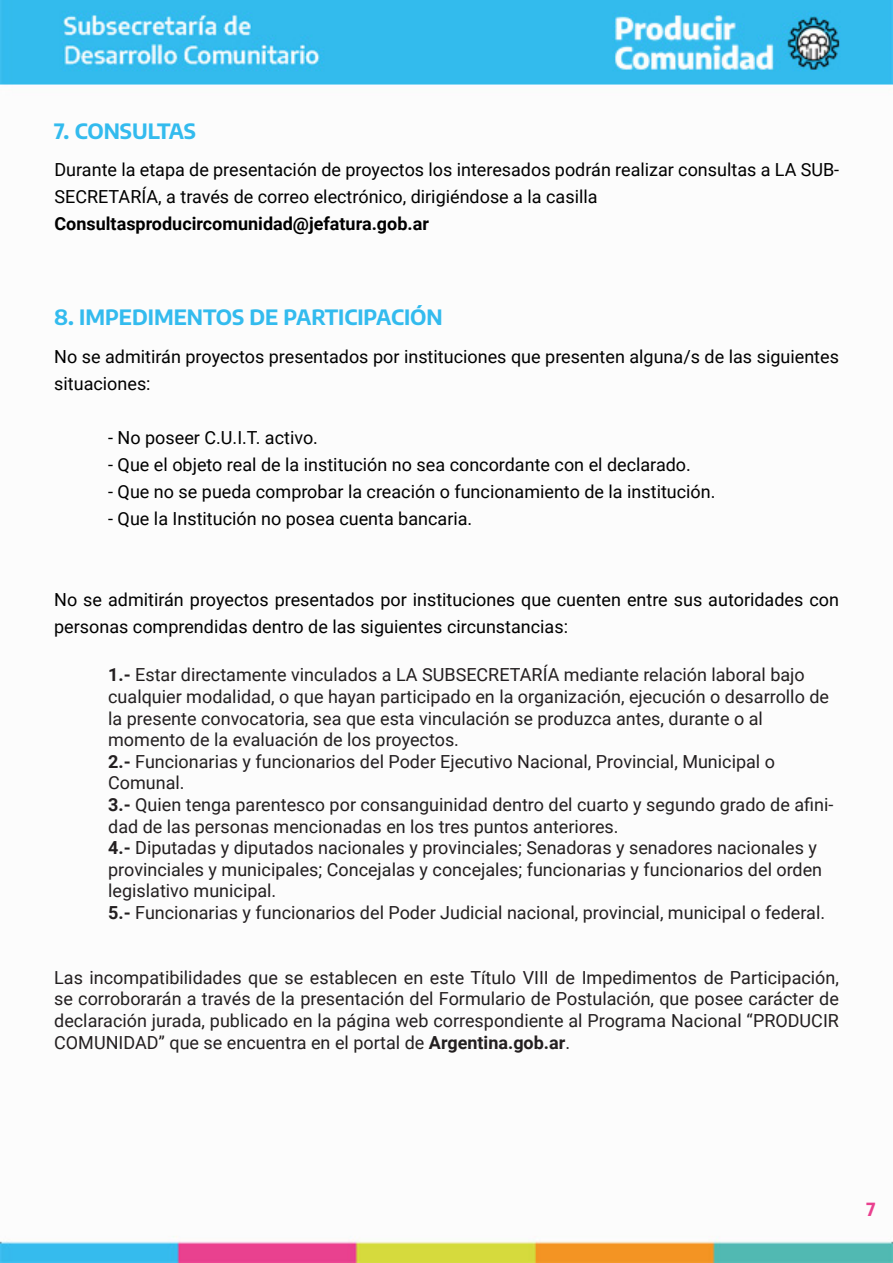
<style>
.page{position:relative;width:893px;height:1263px;background:#fff}
.page>*{position:absolute;margin:0;border:0;box-sizing:border-box;transform-origin:0 0}
.t1{font:100 condensed 21px "Encode Sans";color:#3be}
.t2{font:18px/21.6px "Roboto";color:#231f20}
.t3{font:18px/27px "Roboto";color:#000}
.t4{font:700 18px "Roboto";color:#000}
.t5{font:100 condensed 18px "Encode Sans";color:#e9408f}
.s1{font-weight:700}
</style>
<div class="page">
<img style="left:1px;top:0;width:892px;height:1263px">
<p class="t1" style="left:54px;top:117px;width:143px">7. CONSULTAS</p>
<p class="t3" style="left:54px;top:156px;width:786px">Durante la etapa de presentación de proyectos los interesados podrán realizar consultas a LA SUB-<br>SECRETARÍA, a través de correo electrónico, dirigiéndose a la casilla</p>
<p class="t4" style="left:54px;top:211px;width:376px">Consultasproducircomunidad@jefatura.gob.ar</p>
<p class="t1" style="left:54px;top:303px;width:390px">8. IMPEDIMENTOS DE PARTICIPACIÓN</p>
<p class="t3" style="left:54px;top:342px;width:786px">No se admitirán proyectos presentados por instituciones que presenten alguna/s de las siguientes situaciones:</p>
<p class="t3" style="left:108px;top:423px;width:211px">- No poseer C.U.I.T. activo.</p>
<p class="t3" style="left:108px;top:450px;width:584px">- Que el objeto real de la institución no sea concordante con el declarado.</p>
<p class="t3" style="left:108px;top:477px;width:609px">- Que no se pueda comprobar la creación o funcionamiento de la institución.</p>
<p class="t3" style="left:108px;top:504px;width:366px">- Que la Institución no posea cuenta bancaria.</p>
<p class="t3" style="left:54px;top:585px;width:786px">No se admitirán proyectos presentados por instituciones que cuenten entre sus autoridades con personas comprendidas dentro de las siguientes circunstancias:</p>
<p class="t2" style="left:108px;top:663px;width:698px"><span class="s1">1.-</span> Estar directamente vinculados a LA SUBSECRETARÍA mediante relación laboral bajo</p>
<p class="t2" style="left:108px;top:685px;width:722px">cualquier modalidad, o que hayan participado en la organización, ejecución o desarrollo de la presente convocatoria, sea que esta vinculación se produzca antes, durante o al</p>
<p class="t2" style="left:108px;top:728px;width:352px">momento de la evaluación de los proyectos.</p>
<p class="t2" style="left:108px;top:750px;width:668px"><span class="s1">2.-</span> Funcionarias y funcionarios del Poder Ejecutivo Nacional, Provincial, Municipal o</p>
<p class="t2" style="left:108px;top:771px;width:78px">Comunal.</p>
<p class="t2" style="left:108px;top:793px;width:727px"><span class="s1">3.-</span> Quien tenga parentesco por consanguinidad dentro del cuarto y segundo grado de afini&shy;dad de las personas mencionadas en los tres puntos anteriores.</p>
<p class="t2" style="left:108px;top:836px;width:710px"><span class="s1">4.-</span> Diputadas y diputados nacionales y provinciales; Senadoras y senadores nacionales y</p>
<p class="t2" style="left:108px;top:858px;width:715px">provinciales y municipales; Concejalas y concejales; funcionarias y funcionarios del orden legislativo municipal.</p>
<p class="t2" style="left:108px;top:901px;width:718px"><span class="s1">5.-</span> Funcionarias y funcionarios del Poder Judicial nacional, provincial, municipal o federal.</p>
<p class="t2" style="left:54px;top:966px;width:786px;text-align:justify">Las incompatibilidades que se establecen en este Título VIII de Impedimentos de Participación, se corroborarán a través de la presentación del Formulario de Postulación, que posee carácter de declaración jurada, publicado en la página web correspondiente al Programa Nacional “PRODUCIR COMUNIDAD” que se encuentra en el portal de <span class="s1">Argentina.gob.ar</span>.</p>
<p class="t5" style="left:867px;top:1197px;width:11px">7</p>
</div>
